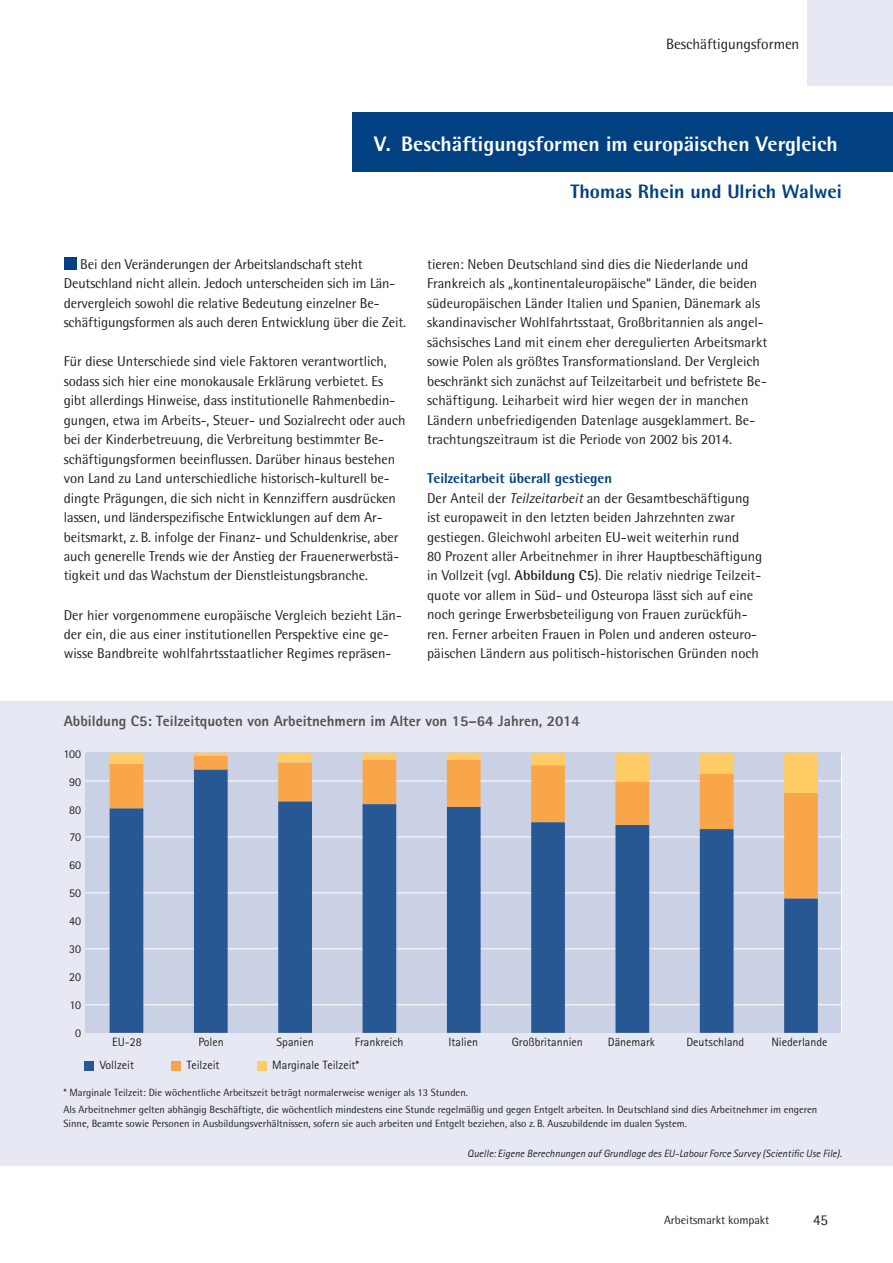
<style>
.page{position:relative;width:893px;height:1263px;background:#fff}
.page>*{position:absolute;margin:0;border:0;box-sizing:border-box;transform-origin:0 0}
.t1{font:800 21px "Rotis Semi Sans";color:#fff}
.t2{font:800 19.5px "Rotis Semi Sans";color:#014081}
.t3{font:800 15px "Rotis Sans Serif";color:#515251}
.t4{font:15px "Rotis Semi Sans";letter-spacing:-.005em;color:#231f20}
.t5{font:14.25px/19.5px "Rotis Semi Sans";color:#231f20}
.t6{font:12px "AT Rotis Sans Serif";color:#231f20}
.t7{font:12px "Rotis Semi Sans";letter-spacing:-.005em;color:#231f20}
.t8{font:10.5px/17.7px "Rotis Semi Sans";color:#231f20}
.t9{font:italic 10.5px "Rotis Sans Serif";color:#231f20}
.s1{font-weight:800;color:#014081}
.s2{font-style:italic}
.s3{font-weight:700}
</style>
<div class="page">
<div style="left:808px;top:0;width:85px;height:85px;background:#e6e9f3"></div>
<div style="left:64px;top:257px;width:13px;height:13px;background:#014081"></div>
<div style="left:353px;top:113px;width:540px;height:59px;background:#014081"></div>
<div style="left:0;top:702px;width:893px;height:464px;background:#e6e9f3"></div>
<div style="left:85px;top:1061px;width:9px;height:9px;background:#285894"></div>
<div style="left:172px;top:1061px;width:9px;height:9px;background:#f9a64a"></div>
<div style="left:257px;top:1061px;width:9px;height:9px;background:#fecb64"></div>
<div style="left:85px;top:753px;width:757px;height:280px;background:#cbd1e5"></div>
<hr style="left:85px;top:780px;width:757px;height:1px;background:#fff">
<hr style="left:85px;top:836px;width:757px;height:1px;background:#fff">
<hr style="left:85px;top:892px;width:757px;height:1px;background:#fff">
<hr style="left:85px;top:948px;width:757px;height:1px;background:#fff">
<hr style="left:85px;top:1004px;width:757px;height:1px;background:#fff">
<hr style="left:841px;top:753px;width:1px;height:280px;background:#fff">
<svg style="left:110px;top:898px;width:708px;height:135px"></svg>
<svg style="left:110px;top:793px;width:708px;height:105px"></svg>
<svg style="left:110px;top:753px;width:708px;height:40px"></svg>
<p class="t4" style="left:666px;top:38px;width:135px">Beschäftigungsformen</p>
<h1 class="t1" style="left:374px;top:136px;width:465px">V. Beschäftigungsformen im europäischen Vergleich</h1>
<h2 class="t2" style="left:570px;top:185px;width:273px">Thomas Rhein und Ulrich Walwei</h2>
<p class="t5" style="left:64px;top:255px;width:344px;text-indent:16px">Bei den Veränderungen der Arbeitslandschaft steht Deutschland nicht allein. Jedoch unterscheiden sich im Län&shy;dervergleich sowohl die relative Bedeutung einzelner Be&shy;schäftigungsformen als auch deren Entwicklung über die Zeit.</p>
<p class="t5" style="left:64px;top:353px;width:343px">Für diese Unterschiede sind viele Faktoren verantwortlich, sodass sich hier eine monokausale Erklärung verbietet. Es gibt allerdings Hinweise, dass institutionelle Rahmenbedin&shy;gungen, etwa im Arbeits-, Steuer- und Sozialrecht oder auch bei der Kinderbetreuung, die Verbreitung bestimmter Be&shy;schäftigungsformen beeinflussen. Darüber hinaus bestehen von Land zu Land unterschiedliche historisch-kulturell be&shy;dingte Prägungen, die sich nicht in Kennziffern ausdrücken lassen, und länderspezifische Entwicklungen auf dem Ar&shy;beitsmarkt, z. B. infolge der Finanz- und Schuldenkrise, aber auch generelle Trends wie der Anstieg der Frauenerwerbstä&shy;tigkeit und das Wachstum der Dienstleistungsbranche.</p>
<p class="t5" style="left:64px;top:606px;width:340px">Der hier vorgenommene europäische Vergleich bezieht Län&shy;der ein, die aus einer institutionellen Perspektive eine ge&shy;wisse Bandbreite wohlfahrtsstaatlicher Regimes repräsen-</p>
<p class="t5" style="left:427px;top:255px;width:342px">tieren: Neben Deutschland sind dies die Niederlande und Frankreich als „kontinentaleuropäische“ Länder, die beiden südeuropäischen Länder Italien und Spanien, Dänemark als skandinavischer Wohlfahrtsstaat, Großbritannien als angel&shy;sächsisches Land mit einem eher deregulierten Arbeitsmarkt sowie Polen als größtes Transformationsland. Der Vergleich beschränkt sich zunächst auf Teilzeitarbeit und befristete Be&shy;schäftigung. Leiharbeit wird hier wegen der in manchen Ländern unbefriedigenden Datenlage ausgeklammert. Be&shy;trachtungszeitraum ist die Periode von 2002 bis 2014.</p>
<p class="t5" style="left:427px;top:470px;width:337px"><span class="s1">Teilzeitarbeit überall gestiegen<br></span>Der Anteil der <span class="s2">Teilzeitarbeit</span> an der Gesamtbeschäftigung ist europaweit in den letzten beiden Jahrzehnten zwar gestiegen. Gleichwohl arbeiten EU-weit weiterhin rund<br>80 Prozent aller Arbeitnehmer in ihrer Hauptbeschäftigung in Vollzeit (vgl. <span class="s3">Abbildung C5</span>). Die relativ niedrige Teilzeit&shy;quote vor allem in Süd- und Osteuropa lässt sich auf eine noch geringe Erwerbsbeteiligung von Frauen zurückfüh&shy;ren. Ferner arbeiten Frauen in Polen und anderen osteuro&shy;päischen Ländern aus politisch-historischen Gründen noch</p>
<p class="t3" style="left:64px;top:716px;width:517px">Abbildung C5: Teilzeitquoten von Arbeitnehmern im Alter von 15–64 Jahren, 2014</p>
<p class="t6" style="left:64px;top:749px;width:19px">100</p>
<p class="t6" style="left:69px;top:777px;width:13px">90</p>
<p class="t6" style="left:69px;top:805px;width:13px">80</p>
<p class="t6" style="left:70px;top:833px;width:13px">70</p>
<p class="t6" style="left:69px;top:861px;width:13px">60</p>
<p class="t6" style="left:69px;top:889px;width:13px">50</p>
<p class="t6" style="left:69px;top:917px;width:13px">40</p>
<p class="t6" style="left:69px;top:945px;width:13px">30</p>
<p class="t6" style="left:69px;top:973px;width:13px">20</p>
<p class="t6" style="left:70px;top:1001px;width:13px">10</p>
<p class="t6" style="left:75px;top:1029px;width:7px">0</p>
<p class="t6" style="left:112px;top:1038px;width:31px">EU-28</p>
<p class="t6" style="left:198px;top:1038px;width:27px">Polen</p>
<p class="t6" style="left:277px;top:1038px;width:39px">Spanien</p>
<p class="t6" style="left:355px;top:1038px;width:50px">Frankreich</p>
<p class="t6" style="left:448px;top:1038px;width:31px">Italien</p>
<p class="t6" style="left:512px;top:1038px;width:73px">Großbritannien</p>
<p class="t6" style="left:608px;top:1038px;width:49px">Dänemark</p>
<p class="t6" style="left:686px;top:1038px;width:59px">Deutschland</p>
<p class="t6" style="left:771px;top:1038px;width:58px">Niederlande</p>
<p class="t6" style="left:100px;top:1061px;width:36px">Vollzeit</p>
<p class="t6" style="left:187px;top:1061px;width:34px">Teilzeit</p>
<p class="t6" style="left:272px;top:1061px;width:89px">Marginale Teilzeit*</p>
<p class="t8" style="left:64px;top:1084px;width:755px">* Marginale Teilzeit: Die wöchentliche Arbeitszeit beträgt normalerweise weniger als 13 Stunden.<br>Als Arbeitnehmer gelten abhängig Beschäftigte, die wöchentlich mindestens eine Stunde regelmäßig und gegen Entgelt arbeiten. In Deutschland sind dies Arbeitnehmer im engeren</p>
<p class="t8" style="left:64px;top:1115px;width:625px">Sinne, Beamte sowie Personen in Ausbildungsverhältnissen, sofern sie auch arbeiten und Entgelt beziehen, also z. B. Auszubildende im dualen System.</p>
<p class="t9" style="left:467px;top:1149px;width:376px">Quelle: Eigene Berechnungen auf Grundlage des EU-Labour Force Survey (Scientific Use File).</p>
<p class="t7" style="left:664px;top:1216px;width:107px">Arbeitsmarkt kompakt</p>
<p class="t4" style="left:813px;top:1214px;width:16px">45</p>
</div>
